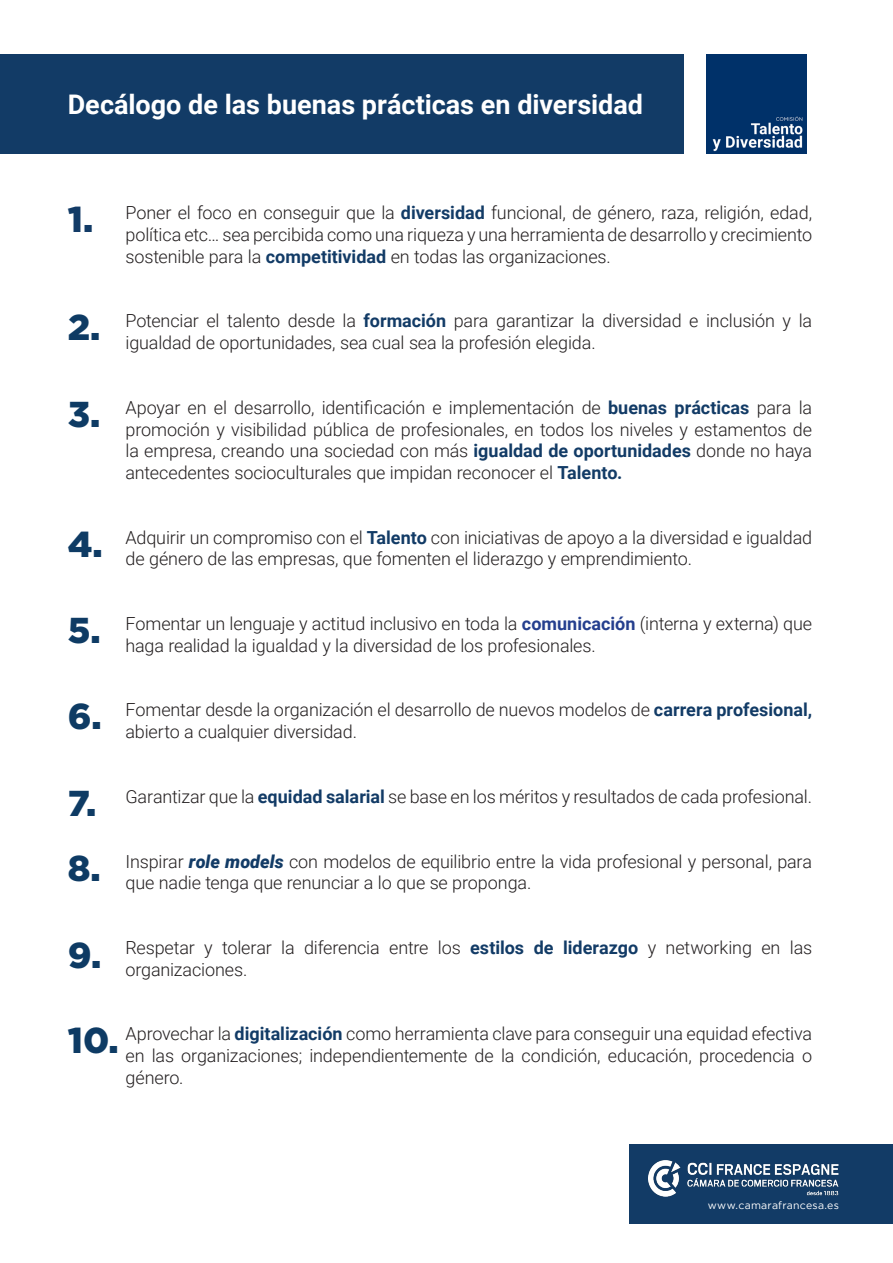
<style>
.page{position:relative;width:893px;height:1263px;background:#fff}
.page>*{position:absolute;margin:0;border:0;box-sizing:border-box;transform-origin:0 0}
.t1{font:900 36px "Gotham";color:#0e3b64}
.t2{font:900 36px "Gotham";color:#123b66}
.t3{font:700 27px "Roboto";color:#fff}
.t4{font:300 18px/21.6px "Roboto";letter-spacing:-.01em;color:#231f20}
.t5{font:10.5px "Gotham";letter-spacing:.025em;color:#fff}
.s1{font-weight:700;color:#123b66}
.s2{font-weight:700;color:#253f8e}
.s3{font-weight:900;font-style:italic;color:#123b66}
</style>
<div class="page">
<div style="left:629px;top:1144px;width:264px;height:79px;background:#123b66"></div>
<div style="left:1px;top:55px;width:683px;height:99px;background:#123b66"></div>
<img style="left:707px;top:54px;width:100px;height:100px">
<img style="left:648px;top:1160px;width:191px;height:36px">
<p class="t3" style="left:68px;top:86px;width:577px">Decálogo de las buenas prácticas en diversidad</p>
<p class="t2" style="left:68px;top:199px;width:27px">1.</p>
<p class="t4" style="left:126px;top:202px;width:688px;text-align:justify">Poner el foco en conseguir que la <span class="s1">diversidad</span> funcional, de género, raza, religión, edad, política etc… sea percibida como una riqueza y una herramienta de desarrollo y crecimiento sostenible para la <span class="s1">competitividad</span> en todas las organizaciones.</p>
<p class="t1" style="left:68px;top:306px;width:34px">2.</p>
<p class="t4" style="left:126px;top:310px;width:688px">Potenciar el talento desde la <span class="s1">formación</span> para garantizar la diversidad e inclusión y la igualdad de oportunidades, sea cual sea la profesión elegida.</p>
<p class="t1" style="left:68px;top:393px;width:34px">3.</p>
<p class="t4" style="left:126px;top:396px;width:688px;text-align:justify">Apoyar en el desarrollo, identificación e implementación de <span class="s1">buenas prácticas</span> para la promoción y visibilidad pública de profesionales, en todos los niveles y estamentos de la empresa, creando una sociedad con más <span class="s1">igualdad de oportunidades</span> donde no haya antecedentes socioculturales que impidan reconocer el <span class="s1">Talento.</span></p>
<p class="t1" style="left:68px;top:524px;width:37px">4.</p>
<p class="t4" style="left:126px;top:526px;width:688px">Adquirir un compromiso con el <span class="s1">Talento</span> con iniciativas de apoyo a la diversidad e igualdad de género de las empresas, que fomenten el liderazgo y emprendimiento.</p>
<p class="t1" style="left:68px;top:610px;width:34px">5.</p>
<p class="t4" style="left:126px;top:612px;width:688px">Fomentar un lenguaje y actitud inclusivo en toda la <span class="s2">comunicación</span> (interna y externa) que haga realidad la igualdad y la diversidad de los profesionales.</p>
<p class="t1" style="left:68px;top:696px;width:36px">6.</p>
<p class="t4" style="left:126px;top:698px;width:688px">Fomentar desde la organización el desarrollo de nuevos modelos de <span class="s1">carrera profesional, </span>abierto a cualquier diversidad.</p>
<p class="t1" style="left:68px;top:782px;width:30px">7.</p>
<p class="t1" style="left:68px;top:847px;width:34px">8.</p>
<p class="t4" style="left:126px;top:785px;width:688px">Garantizar que la <span class="s1">equidad salarial</span> se base en los méritos y resultados de cada profesional.</p>
<p class="t4" style="left:126px;top:850px;width:688px">Inspirar <span class="s3">role models</span> con modelos de equilibrio entre la vida profesional y personal, para que nadie tenga que renunciar a lo que se proponga.</p>
<p class="t1" style="left:68px;top:934px;width:35px">9.</p>
<p class="t4" style="left:126px;top:936px;width:688px">Respetar y tolerar la diferencia entre los <span class="s1">estilos de liderazgo</span> y networking en las organizaciones.</p>
<p class="t1" style="left:68px;top:1019px;width:52px">10.</p>
<p class="t4" style="left:126px;top:1022px;width:688px;text-align:justify">Aprovechar la <span class="s1">digitalización</span> como herramienta clave para conseguir una equidad efectiva en las organizaciones; independientemente de la condición, educación, procedencia o género.</p>
<p class="t5" style="left:708px;top:1199px;width:133px">www.camarafrancesa.es</p>
</div>
